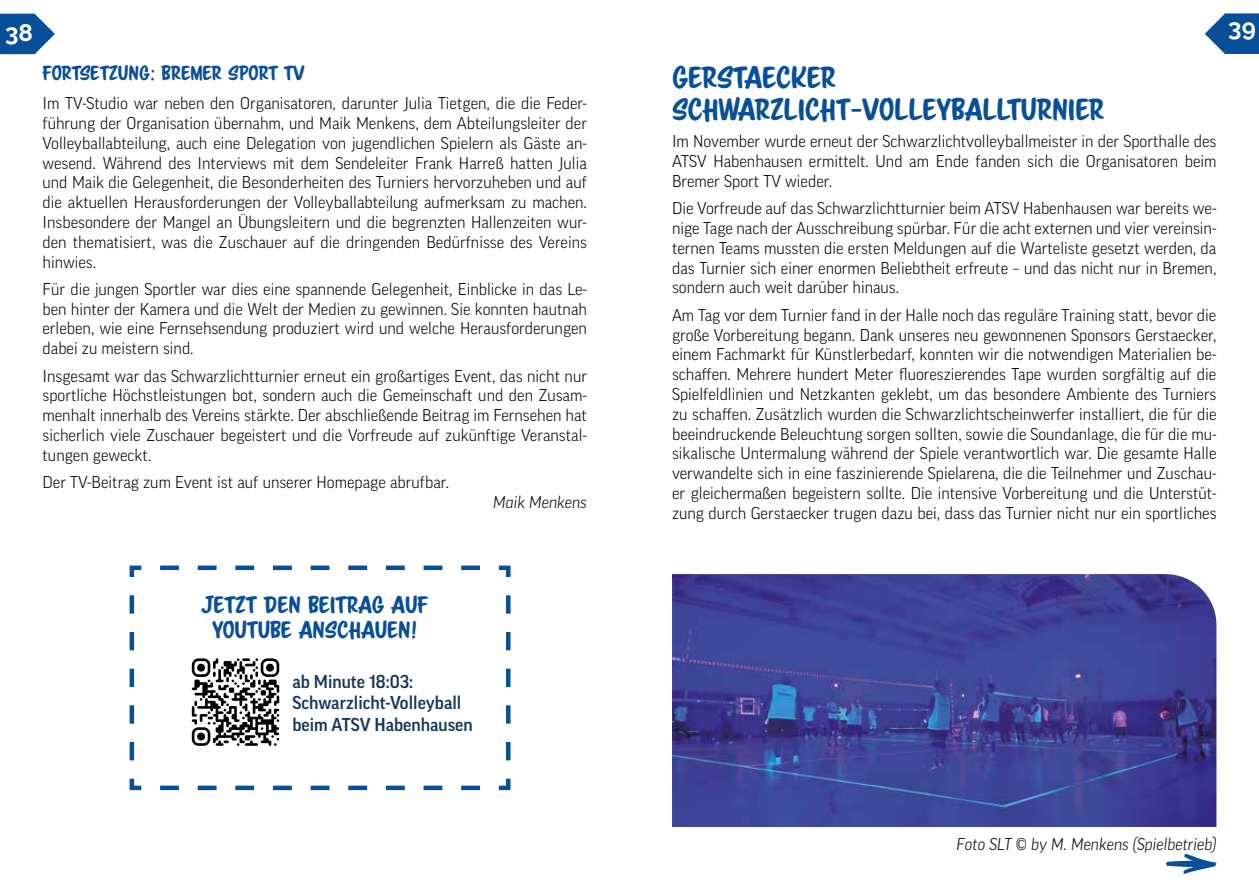
<style>
.page{position:relative;width:1259px;height:893px;background:#fff}
.page>*{position:absolute;margin:0;border:0;box-sizing:border-box;transform-origin:0 0}
.t1{font:27px/32.4px "Scriptorama Markdown JF";color:#074f98}
.t2{font:700 24px "Raleway";color:#fff}
.t3{font:21px/25.2px "Scriptorama Markdown JF";color:#074f98;text-align:center}
.t4{font:500 18px/21.6px "Good Pro";color:#15365c}
.t5{font:18px "Scriptorama Markdown JF";color:#074f98}
.t6{font:300 16.5px/19.8px "Good Pro";color:#000;text-align:justify}
.t7{font:italic 300 16.5px "Good Pro";color:#000}
</style>
<div class="page">
<div style="left:1225px;top:13px;width:34px;height:41px;background:#074f98"></div>
<svg style="left:1204px;top:13px;width:41px;height:41px"></svg>
<div style="left:0;top:14px;width:34px;height:40px;background:#074f98"></div>
<svg style="left:34px;top:14px;width:21px;height:40px"></svg>
<svg style="left:129px;top:565px;width:382px;height:226px"></svg>
<img style="left:672px;top:574px;width:544px;height:253px">
<svg style="left:1166px;top:854px;width:50px;height:20px"></svg>
<h2 class="t2" style="left:5px;top:19px;width:29px">38</h2>
<h2 class="t2" style="left:1228px;top:14px;width:29px">39</h2>
<h1 class="t1" style="left:672px;top:61px;width:434px">GERSTAECKER<br>SCHWARZLICHT-VOLLEYBALLTURNIER</h1>
<p class="t6" style="left:672px;top:131px;width:546px">Im November wurde erneut der Schwarzlichtvolleyballmeister in der Sporthalle des ATSV Habenhausen ermittelt. Und am Ende fanden sich die Organisatoren beim Bremer Sport TV wieder.</p>
<p class="t6" style="left:672px;top:198px;width:546px">Die Vorfreude auf das Schwarzlichtturnier beim ATSV Habenhausen war bereits we&shy;nige Tage nach der Ausschreibung spürbar. Für die acht externen und vier vereinsin&shy;ternen Teams mussten die ersten Meldungen auf die Warteliste gesetzt werden, da das Turnier sich einer enormen Beliebtheit erfreute – und das nicht nur in Bremen, sondern auch weit darüber hinaus.</p>
<p class="t6" style="left:672px;top:305px;width:546px">Am Tag vor dem Turnier fand in der Halle noch das reguläre Training statt, bevor die große Vorbereitung begann. Dank unseres neu gewonnenen Sponsors Gerstaecker, einem Fachmarkt für Künstlerbedarf, konnten wir die notwendigen Materialien be&shy;schaffen. Mehrere hundert Meter fluoreszierendes Tape wurden sorgfältig auf die Spielfeldlinien und Netzkanten geklebt, um das besondere Ambiente des Turniers zu schaffen. Zusätzlich wurden die Schwarzlichtscheinwerfer installiert, die für die beeindruckende Beleuchtung sorgen sollten, sowie die Soundanlage, die für die mu&shy;sikalische Untermalung während der Spiele verantwortlich war. Die gesamte Halle verwandelte sich in eine faszinierende Spielarena, die die Teilnehmer und Zuschau&shy;er gleichermaßen begeistern sollte. Die intensive Vorbereitung und die Unterstüt&shy;zung durch Gerstaecker trugen dazu bei, dass das Turnier nicht nur ein sportliches</p>
<p class="t5" style="left:43px;top:62px;width:263px">FORTSETZUNG: BREMER SPORT TV</p>
<p class="t6" style="left:43px;top:93px;width:546px">Im TV-Studio war neben den Organisatoren, darunter Julia Tietgen, die die Feder&shy;führung der Organisation übernahm, und Maik Menkens, dem Abteilungsleiter der Volleyballabteilung, auch eine Delegation von jugendlichen Spielern als Gäste an&shy;wesend. Während des Interviews mit dem Sendeleiter Frank Harreß hatten Julia und Maik die Gelegenheit, die Besonderheiten des Turniers hervorzuheben und auf die aktuellen Herausforderungen der Volleyballabteilung aufmerksam zu machen.<br>Insbesondere der Mangel an Übungsleitern und die begrenzten Hallenzeiten wur&shy;den thematisiert, was die Zuschauer auf die dringenden Bedürfnisse des Vereins hinwies.</p>
<p class="t6" style="left:43px;top:279px;width:546px">Für die jungen Sportler war dies eine spannende Gelegenheit, Einblicke in das Le&shy;ben hinter der Kamera und die Welt der Medien zu gewinnen. Sie konnten hautnah erleben, wie eine Fernsehsendung produziert wird und welche Herausforderungen dabei zu meistern sind.</p>
<p class="t6" style="left:43px;top:366px;width:546px">Insgesamt war das Schwarzlichtturnier erneut ein großartiges Event, das nicht nur sportliche Höchstleistungen bot, sondern auch die Gemeinschaft und den Zusam&shy;menhalt innerhalb des Vereins stärkte. Der abschließende Beitrag im Fernsehen hat sicherlich viele Zuschauer begeistert und die Vorfreude auf zukünftige Veranstal&shy;tungen geweckt.</p>
<p class="t6" style="left:43px;top:472px;width:408px">Der TV-Beitrag zum Event ist auf unserer Homepage abrufbar.</p>
<p class="t7" style="left:493px;top:493px;width:95px">Maik Menkens</p>
<p class="t3" style="left:202px;top:592px;width:227px">JETZT DEN BEITRAG AUF<br>YOUTUBE ANSCHAUEN!</p>
<p class="t4" style="left:292px;top:671px;width:182px">ab Minute 18:03:<br>Schwarzlicht-Volleyball beim ATSV Habenhausen</p>
<p class="t7" style="left:956px;top:835px;width:261px">Foto SLT © by M. Menkens (Spielbetrieb)</p>
</div>
